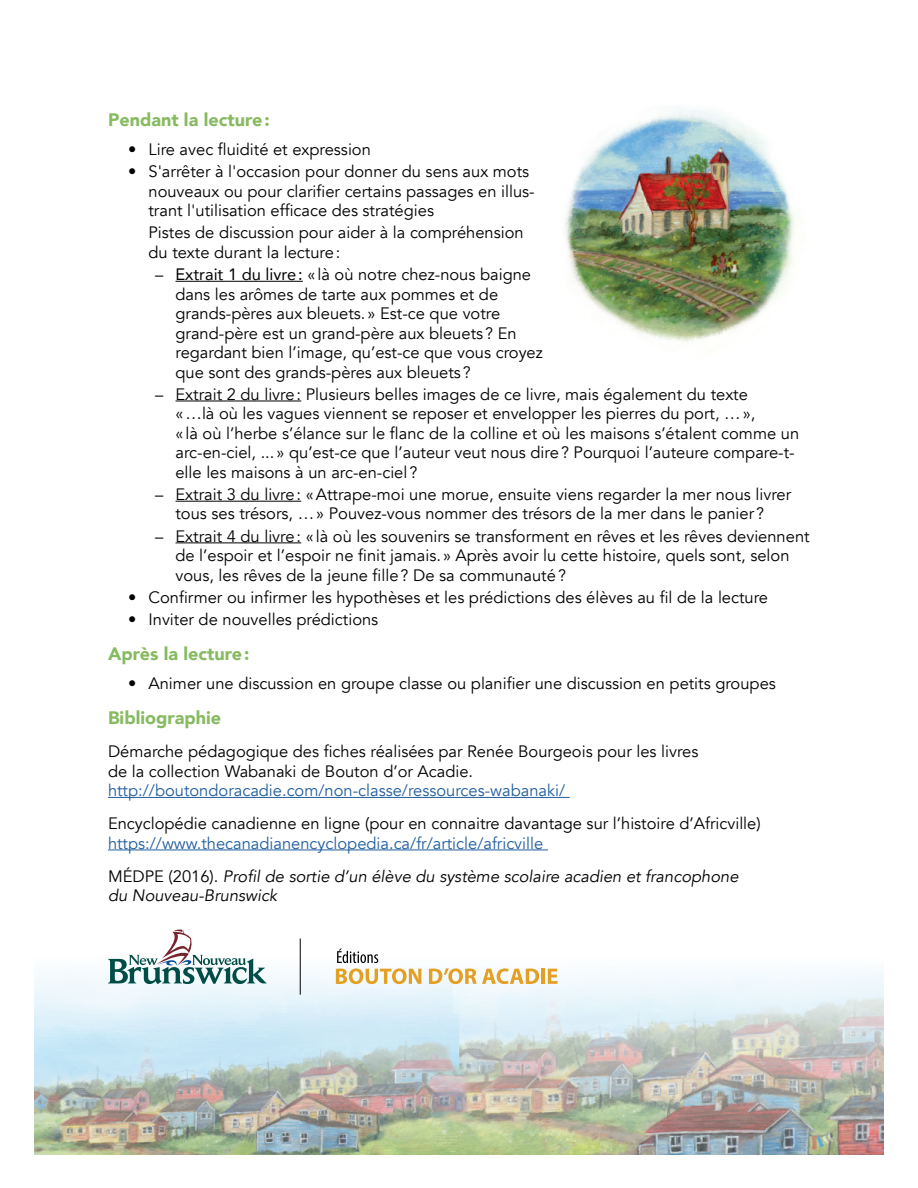
<style>
.page{position:relative;width:918px;height:1188px;background:#fff}
.page>*{position:absolute;margin:0;border:0;box-sizing:border-box;transform-origin:0 0}
.t1{font:900 18px "Avenir";color:#87ba61}
.t2{font:16.5px/19.5px "Avenir";color:#000}
.t3{font:16.5px/33px "Avenir";color:#215e9e}
.t4{font:italic 16.5px "Avenir";color:#000}
.s1{font-style:inherit}
.s2{color:#000}
.s3{font-style:italic;color:#000}
</style>
<div class="page">
<img style="left:35px;top:938px;width:848px;height:217px">
<img style="left:551px;top:99px;width:259px;height:260px;border-radius:130px">
<svg style="left:108px;top:929px;width:159px;height:55px"></svg>
<svg style="left:429px;top:968px;width:110px;height:16px"></svg>
<hr style="left:541px;top:969px;width:4px;height:15px;background:#e4a024">
<svg style="left:548px;top:969px;width:10px;height:15px"></svg>
<svg style="left:336px;top:949px;width:85px;height:35px"></svg>
<hr style="left:300px;top:939px;width:1px;height:56px;background:#000">
<hr style="left:176px;top:281px;width:127px;height:1px;background:#000">
<hr style="left:176px;top:401px;width:125px;height:1px;background:#000">
<hr style="left:176px;top:501px;width:125px;height:1px;background:#000">
<hr style="left:176px;top:542px;width:125px;height:1px;background:#000">
<hr style="left:108px;top:797px;width:462px;height:1px;background:#215e9e">
<hr style="left:108px;top:850px;width:440px;height:1px;background:#215e9e">
<p class="t1" style="left:108px;top:104px;width:163px">Pendant la lecture:</p>
<p class="t2" style="left:128px;top:140px;width:244px">• Lire avec fluidité et expression</p>
<p class="t2" style="left:148px;top:162px;width:388px;text-indent:-20px">• S'arrêter à l'occasion pour donner du sens aux mots nouveaux ou pour clarifier certains passages en illus&shy;trant l'utilisation efficace des stratégies</p>
<p class="t2" style="left:148px;top:223px;width:377px">Pistes de discussion pour aider à la compréhension du texte durant la lecture:</p>
<p class="t2" style="left:175px;top:265px;width:369px;text-indent:-20px">– <span class="s1">Extrait 1 du livre:</span> « là où notre chez-nous baigne dans les arômes de tarte aux pommes et de grands-pères aux bleuets. » Est-ce que votre grand-père est un grand-père aux bleuets ? En regardant bien l’image, qu’est-ce que vous croyez que sont des grands-pères aux bleuets ?</p>
<p class="t2" style="left:175px;top:385px;width:625px;text-indent:-20px">– Extrait 2 du livre: Plusieurs belles images de ce livre, mais également du texte<br>«…là où les vagues viennent se reposer et envelopper les pierres du port, …»,<br>« là où l’herbe s’élance sur le flanc de la colline et où les maisons s’étalent comme un arc-en-ciel, ... » qu’est-ce que l’auteur veut nous dire? Pourquoi l’auteure compare-t&shy;elle les maisons à un arc-en-ciel ?</p>
<p class="t2" style="left:155px;top:485px;width:638px;text-align:center">– Extrait 3 du livre: «Attrape-moi une morue, ensuite viens regarder la mer nous livrer tous ses trésors, …» Pouvez-vous nommer des trésors de la mer dans le panier ?</p>
<p class="t2" style="left:175px;top:527px;width:636px;text-indent:-20px">– Extrait 4 du livre: « là où les souvenirs se transforment en rêves et les rêves deviennent de l’espoir et l’espoir ne finit jamais. » Après avoir lu cette histoire, quels sont, selon vous, les rêves de la jeune fille? De sa communauté?</p>
<p class="t2" style="left:128px;top:588px;width:641px">• Confirmer ou infirmer les hypothèses et les prédictions des élèves au fil de la lecture</p>
<p class="t2" style="left:128px;top:610px;width:252px">• Inviter de nouvelles prédictions</p>
<p class="t1" style="left:108px;top:638px;width:143px">Après la lecture:</p>
<p class="t2" style="left:128px;top:674px;width:649px">• Animer une discussion en groupe classe ou planifier une discussion en petits groupes</p>
<p class="t1" style="left:108px;top:703px;width:115px">Bibliographie</p>
<p class="t2" style="left:108px;top:742px;width:592px">Démarche pédagogique des fiches réalisées par Renée Bourgeois pour les livres de la collection Wabanaki de Bouton d’or Acadie.</p>
<p class="t3" style="left:108px;top:774px;width:459px">http://boutondoracadie.com/non-classe/ressources-wabanaki/</p>
<p class="t2" style="left:108px;top:814px;width:654px">Encyclopédie canadienne en ligne (pour en connaitre davantage sur l’histoire d’Africville)</p>
<p class="t3" style="left:108px;top:827px;width:632px">https://www.thecanadianencyclopedia.ca/fr/article/africville<br><span class="s2">MÉDPE (2016).</span> <span class="s3">Profil de sortie d’un élève du système scolaire acadien et francophone</span></p>
<p class="t4" style="left:108px;top:886px;width:171px">du Nouveau-Brunswick</p>
</div>
